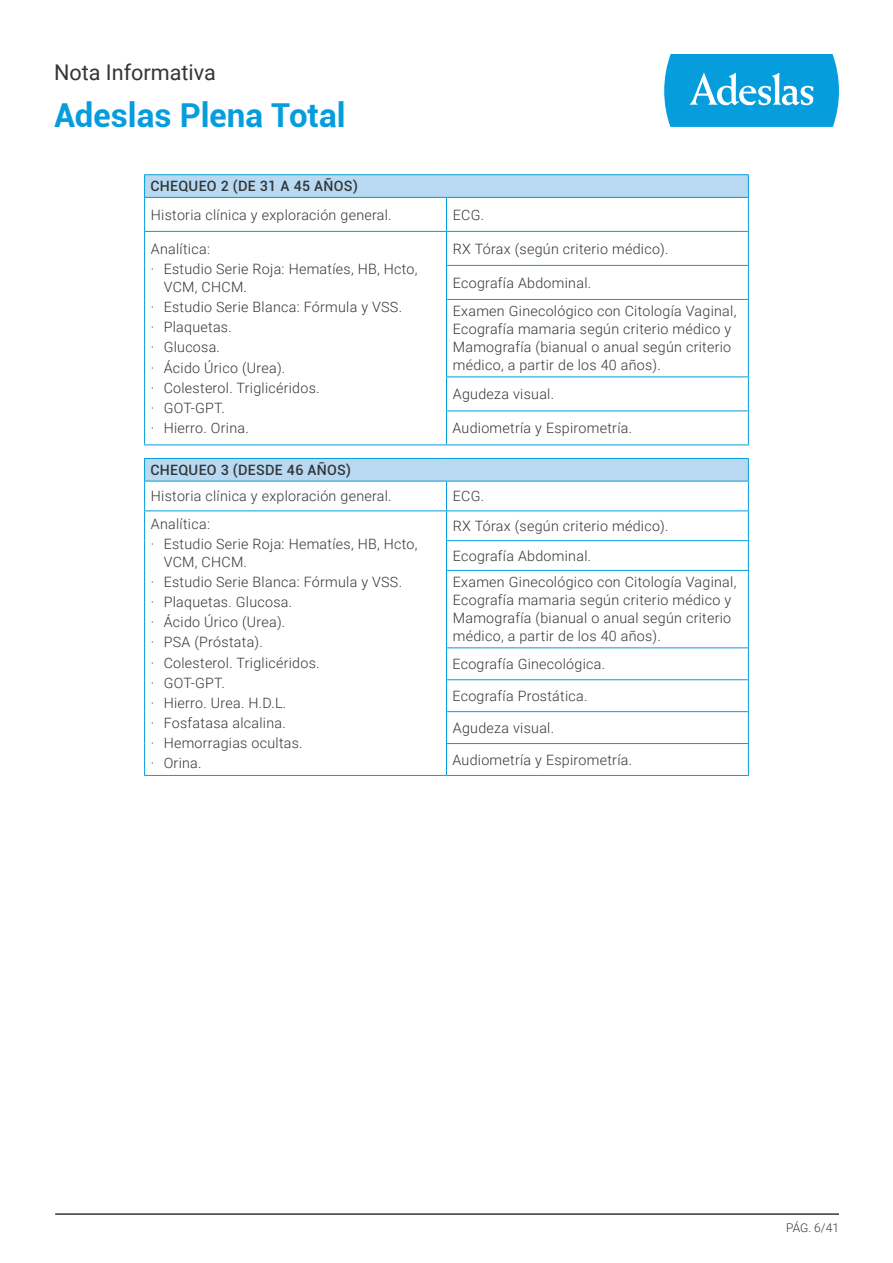
<style>
.page{position:relative;width:893px;height:1263px;background:#fff}
.page>*{position:absolute;margin:0;border:0;box-sizing:border-box;transform-origin:0 0}
.t1{font:700 33px "Roboto";color:#069ddc}
.t2{font:21.6px "Roboto";color:#323638}
.t3{font:300 14.25px/20.1px "Roboto";letter-spacing:.02em;color:#323638}
.t4{font:500 14.25px "Roboto";letter-spacing:.02em;color:#323638}
.t5{font:300 12px "Roboto";color:#323638}
</style>
<div class="page">
<svg style="left:664px;top:54px;width:175px;height:73px"></svg>
<hr style="left:55px;top:1214px;width:784px;height:1px;background:#323638">
<div style="left:145px;top:175px;width:603px;height:22px;background:#b8d9f1"></div>
<hr style="left:144px;top:174px;width:302px;height:1px;background:#069ddc">
<svg style="left:144px;top:175px;width:1px;height:22px"></svg>
<hr style="left:446px;top:174px;width:303px;height:1px;background:#069ddc">
<svg style="left:748px;top:175px;width:1px;height:22px"></svg>
<hr style="left:144px;top:197px;width:302px;height:1px;background:#069ddc">
<hr style="left:144px;top:198px;width:1px;height:33px;background:#069ddc">
<hr style="left:446px;top:197px;width:303px;height:1px;background:#069ddc">
<hr style="left:446px;top:198px;width:1px;height:33px;background:#069ddc">
<hr style="left:748px;top:198px;width:1px;height:33px;background:#069ddc">
<hr style="left:144px;top:231px;width:302px;height:1px;background:#069ddc">
<hr style="left:144px;top:232px;width:1px;height:33px;background:#069ddc">
<hr style="left:446px;top:231px;width:303px;height:1px;background:#069ddc">
<hr style="left:446px;top:232px;width:1px;height:33px;background:#069ddc">
<hr style="left:748px;top:232px;width:1px;height:33px;background:#069ddc">
<hr style="left:144px;top:265px;width:1px;height:34px;background:#069ddc">
<hr style="left:446px;top:265px;width:303px;height:1px;background:#069ddc">
<hr style="left:446px;top:266px;width:1px;height:33px;background:#069ddc">
<hr style="left:748px;top:266px;width:1px;height:33px;background:#069ddc">
<hr style="left:144px;top:299px;width:1px;height:78px;background:#069ddc">
<hr style="left:446px;top:299px;width:303px;height:1px;background:#069ddc">
<hr style="left:446px;top:300px;width:1px;height:76px;background:#069ddc">
<hr style="left:748px;top:300px;width:1px;height:76px;background:#069ddc">
<hr style="left:144px;top:377px;width:1px;height:34px;background:#069ddc">
<hr style="left:446px;top:376px;width:303px;height:1px;background:#069ddc">
<hr style="left:446px;top:377px;width:1px;height:33px;background:#069ddc">
<hr style="left:748px;top:377px;width:1px;height:33px;background:#069ddc">
<hr style="left:144px;top:411px;width:1px;height:34px;background:#069ddc">
<hr style="left:446px;top:410px;width:303px;height:1px;background:#069ddc">
<hr style="left:446px;top:411px;width:1px;height:34px;background:#069ddc">
<hr style="left:748px;top:411px;width:1px;height:34px;background:#069ddc">
<hr style="left:144px;top:445px;width:302px;height:1px;background:#069ddc">
<hr style="left:446px;top:445px;width:303px;height:1px;background:#069ddc">
<div style="left:145px;top:458px;width:603px;height:23px;background:#b8d9f1"></div>
<hr style="left:144px;top:458px;width:302px;height:1px;background:#069ddc">
<hr style="left:446px;top:458px;width:303px;height:1px;background:#069ddc">
<hr style="left:144px;top:481px;width:302px;height:1px;background:#069ddc">
<svg style="left:144px;top:459px;width:1px;height:51px"></svg>
<hr style="left:446px;top:481px;width:303px;height:1px;background:#069ddc">
<hr style="left:144px;top:510px;width:302px;height:1px;background:#069ddc">
<hr style="left:144px;top:511px;width:1px;height:30px;background:#069ddc">
<hr style="left:446px;top:510px;width:303px;height:1px;background:#069ddc">
<svg style="left:144px;top:541px;width:1px;height:29px"></svg>
<hr style="left:446px;top:540px;width:303px;height:1px;background:#069ddc">
<svg style="left:446px;top:481px;width:1px;height:89px"></svg>
<svg style="left:748px;top:459px;width:1px;height:111px"></svg>
<hr style="left:144px;top:570px;width:1px;height:78px;background:#069ddc">
<hr style="left:446px;top:570px;width:303px;height:1px;background:#069ddc">
<hr style="left:446px;top:571px;width:1px;height:76px;background:#069ddc">
<hr style="left:748px;top:571px;width:1px;height:76px;background:#069ddc">
<hr style="left:144px;top:648px;width:1px;height:32px;background:#069ddc">
<hr style="left:446px;top:647px;width:303px;height:1px;background:#069ddc">
<hr style="left:446px;top:648px;width:1px;height:31px;background:#069ddc">
<hr style="left:748px;top:648px;width:1px;height:31px;background:#069ddc">
<hr style="left:144px;top:680px;width:1px;height:32px;background:#069ddc">
<hr style="left:446px;top:679px;width:303px;height:1px;background:#069ddc">
<hr style="left:446px;top:680px;width:1px;height:31px;background:#069ddc">
<hr style="left:748px;top:680px;width:1px;height:31px;background:#069ddc">
<hr style="left:144px;top:712px;width:1px;height:31px;background:#069ddc">
<hr style="left:446px;top:711px;width:303px;height:1px;background:#069ddc">
<hr style="left:446px;top:712px;width:1px;height:31px;background:#069ddc">
<hr style="left:748px;top:712px;width:1px;height:31px;background:#069ddc">
<hr style="left:144px;top:743px;width:1px;height:32px;background:#069ddc">
<hr style="left:446px;top:743px;width:303px;height:1px;background:#069ddc">
<hr style="left:446px;top:744px;width:1px;height:31px;background:#069ddc">
<hr style="left:748px;top:744px;width:1px;height:31px;background:#069ddc">
<hr style="left:144px;top:775px;width:302px;height:1px;background:#069ddc">
<hr style="left:446px;top:775px;width:303px;height:1px;background:#069ddc">
<h2 class="t2" style="left:54px;top:57px;width:163px">Nota Informativa</h2>
<h1 class="t1" style="left:54px;top:92px;width:293px">Adeslas Plena Total</h1>
<p class="t4" style="left:151px;top:176px;width:209px">CHEQUEO 2 (DE 31 A 45 AÑOS)</p>
<p class="t3" style="left:151px;top:204px;width:242px">Historia clínica y exploración general.</p>
<p class="t3" style="left:453px;top:204px;width:33px">ECG.</p>
<p class="t3" style="left:151px;top:238px;width:268px">Analítica:<br>· Estudio Serie Roja: Hematíes, HB, Hcto,</p>
<p class="t3" style="left:151px;top:276px;width:253px;text-indent:13px">VCM, CHCM.<br>· Estudio Serie Blanca: Fórmula y VSS. · Plaquetas.<br>· Glucosa.<br>· Ácido Úrico (Urea).<br>· Colesterol. Triglicéridos.<br>· GOT-GPT.<br>· Hierro. Orina.</p>
<p class="t3" style="left:453px;top:238px;width:217px">RX Tórax (según criterio médico).</p>
<p class="t3" style="left:453px;top:268px;width:285px;line-height:28.8px">Ecografía Abdominal.<br>Examen Ginecológico con Citología Vaginal,</p>
<p class="t3" style="left:453px;top:320px;width:280px;line-height:18px;text-align:justify">Ecografía mamaria según criterio médico y Mamografía (bianual o anual según criterio médico, a partir de los 40 años).</p>
<p class="t3" style="left:453px;top:383px;width:103px">Agudeza visual.</p>
<p class="t3" style="left:452px;top:418px;width:181px">Audiometría y Espirometría.</p>
<p class="t4" style="left:151px;top:460px;width:202px">CHEQUEO 3 (DESDE 46 AÑOS)</p>
<p class="t3" style="left:151px;top:486px;width:242px">Historia clínica y exploración general.</p>
<p class="t3" style="left:453px;top:486px;width:33px">ECG.</p>
<p class="t3" style="left:151px;top:513px;width:268px">Analítica:<br>· Estudio Serie Roja: Hematíes, HB, Hcto,</p>
<p class="t3" style="left:151px;top:551px;width:253px;text-indent:13px">VCM, CHCM.<br>· Estudio Serie Blanca: Fórmula y VSS. · Plaquetas. Glucosa.<br>· Ácido Úrico (Urea).<br>· PSA (Próstata).<br>· Colesterol. Triglicéridos.<br>· GOT-GPT.<br>· Hierro. Urea. H.D.L.<br>· Fosfatasa alcalina.<br>· Hemorragias ocultas.<br>· Orina.</p>
<p class="t3" style="left:453px;top:511px;width:217px;line-height:29.7px">RX Tórax (según criterio médico).<br>Ecografía Abdominal.</p>
<p class="t3" style="left:453px;top:573px;width:285px;line-height:18px">Examen Ginecológico con Citología Vaginal, Ecografía mamaria según criterio médico y Mamografía (bianual o anual según criterio médico, a partir de los 40 años).</p>
<p class="t3" style="left:452px;top:653px;width:154px">Ecografía Ginecológica.</p>
<p class="t3" style="left:452px;top:685px;width:137px">Ecografía Prostática.</p>
<p class="t3" style="left:453px;top:717px;width:103px">Agudeza visual.</p>
<p class="t3" style="left:452px;top:749px;width:181px">Audiometría y Espirometría.</p>
<p class="t5" style="left:786px;top:1220px;width:54px">PÁG. 6/41</p>
</div>
